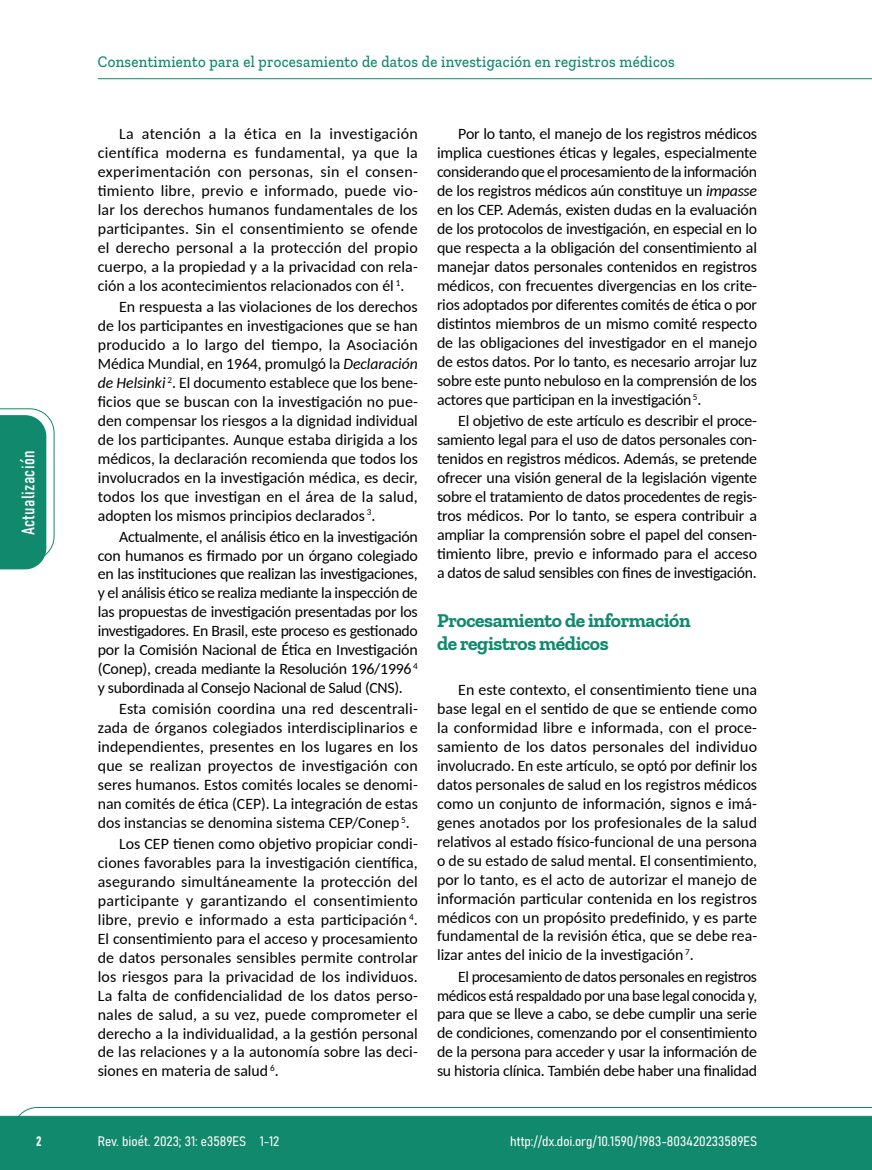
<style>
.page{position:relative;width:872px;height:1170px;background:#fff}
.page>*{position:absolute;margin:0;border:0;box-sizing:border-box;transform-origin:0 0}
.t1{font:700 19.5px/23.4px "Zilla Slab";letter-spacing:-.02em;color:#108a6e}
.t2{font:18px "Bahnschrift";letter-spacing:.02em;color:#fff}
.t3{font:500 16.5px "Zilla Slab";letter-spacing:.02em;color:#10896d;scale:.9 1}
.t4{font:15.75px/18.9px "Carlito";letter-spacing:-.01em;color:#000;text-align:justify}
.t5{font:13.5px "Bahnschrift";color:#fff}
.s1{font-style:italic}
</style>
<div class="page">
<svg style="left:12px;top:1107px;width:860px;height:62px;background:#2e987f"></svg>
<hr style="left:98px;top:78px;width:774px;height:1px;background:#10896d">
<svg style="left:0;top:408px;width:55px;height:161px"></svg>
<p class="t2" style="left:15px;top:535px;width:86px;rotate:-90deg">Actualización</p>
<p class="t3" style="left:98px;top:53px;width:642px">Consentimiento para el procesamiento de datos de investigación en registros médicos</p>
<p class="t4" style="left:98px;top:124px;width:321px;text-indent:21px">La atención a la ética en la investigación científica moderna es fundamental, ya que la experimentación con personas, sin el consen&shy;timiento libre, previo e informado, puede vio&shy;lar los derechos humanos fundamentales de los participantes. Sin el consentimiento se ofende el derecho personal a la protección del propio cuerpo, a la propiedad y a la privacidad con rela&shy;ción a los acontecimientos relacionados con él <sup>1</sup>.</p>
<p class="t4" style="left:98px;top:297px;width:321px;text-indent:21px">En respuesta a las violaciones de los derechos de los participantes en investigaciones que se han producido a lo largo del tiempo, la Asociación Médica Mundial, en 1964, promulgó la <span class="s1">Declaración de Helsinki</span> <sup>2</sup>. El documento establece que los bene&shy;ficios que se buscan con la investigación no pue&shy;den compensar los riesgos a la dignidad individual de los participantes. Aunque estaba dirigida a los médicos, la declaración recomienda que todos los involucrados en la investigación médica, es decir, todos los que investigan en el área de la salud, adopten los mismos principios declarados <sup>3</sup>.</p>
<p class="t4" style="left:98px;top:526px;width:321px;text-indent:21px">Actualmente, el análisis ético en la investigación con humanos es firmado por un órgano colegiado en las instituciones que realizan las investigaciones, y el análisis ético se realiza mediante la inspección de las propuestas de investigación presentadas por los investigadores. En Brasil, este proceso es gestionado por la Comisión Nacional de Ética en Investigación (Conep), creada mediante la Resolución 196/1996 <sup>4 </sup>y subordinada al Consejo Nacional de Salud (CNS).</p>
<p class="t4" style="left:98px;top:698px;width:321px;text-indent:21px">Esta comisión coordina una red descentrali&shy;zada de órganos colegiados interdisciplinarios e independientes, presentes en los lugares en los que se realizan proyectos de investigación con seres humanos. Estos comités locales se denomi&shy;nan comités de ética (CEP). La integración de estas dos instancias se denomina sistema CEP/Conep <sup>5</sup>.</p>
<p class="t4" style="left:98px;top:833px;width:322px;text-indent:21px">Los CEP tienen como objetivo propiciar condi&shy;ciones favorables para la investigación científica, asegurando simultáneamente la protección del participante y garantizando el consentimiento libre, previo e informado a esta participación <sup>4</sup>.<br>El consentimiento para el acceso y procesamiento de datos personales sensibles permite controlar los riesgos para la privacidad de los individuos.<br>La falta de confidencialidad de los datos perso&shy;nales de salud, a su vez, puede comprometer el derecho a la individualidad, a la gestión personal de las relaciones y a la autonomía sobre las deci&shy;siones en materia de salud <sup>6</sup>.</p>
<p class="t4" style="left:437px;top:124px;width:322px;text-indent:21px">Por lo tanto, el manejo de los registros médicos implica cuestiones éticas y legales, especialmente considerando que el procesamiento de la información de los registros médicos aún constituye un <span class="s1">impasse </span>en los CEP. Además, existen dudas en la evaluación de los protocolos de investigación, en especial en lo que respecta a la obligación del consentimiento al manejar datos personales contenidos en registros médicos, con frecuentes divergencias en los crite&shy;rios adoptados por diferentes comités de ética o por distintos miembros de un mismo comité respecto de las obligaciones del investigador en el manejo de estos datos. Por lo tanto, es necesario arrojar luz sobre este punto nebuloso en la comprensión de los actores que participan en la investigación <sup>5</sup>.</p>
<p class="t4" style="left:437px;top:410px;width:321px;text-indent:21px">El objetivo de este artículo es describir el proce&shy;samiento legal para el uso de datos personales con&shy;tenidos en registros médicos. Además, se pretende ofrecer una visión general de la legislación vigente sobre el tratamiento de datos procedentes de regis&shy;tros médicos. Por lo tanto, se espera contribuir a ampliar la comprensión sobre el papel del consen&shy;timiento libre, previo e informado para el acceso a datos de salud sensibles con fines de investigación.</p>
<p class="t1" style="left:437px;top:608px;width:255px">Procesamiento de información de registros médicos</p>
<p class="t4" style="left:437px;top:679px;width:321px;text-indent:21px">En este contexto, el consentimiento tiene una base legal en el sentido de que se entiende como la conformidad libre e informada, con el proce&shy;samiento de los datos personales del individuo involucrado. En este artículo, se optó por definir los datos personales de salud en los registros médicos como un conjunto de información, signos e imá&shy;genes anotados por los profesionales de la salud relativos al estado físico-funcional de una persona o de su estado de salud mental. El consentimiento, por lo tanto, es el acto de autorizar el manejo de información particular contenida en los registros médicos con un propósito predefinido, y es parte fundamental de la revisión ética, que se debe rea&shy;lizar antes del inicio de la investigación <sup>7</sup>.</p>
<p class="t4" style="left:437px;top:966px;width:321px;text-indent:21px">El procesamiento de datos personales en registros médicos está respaldado por una base legal conocida y, para que se lleve a cabo, se debe cumplir una serie de condiciones, comenzando por el consentimiento de la persona para acceder y usar la información de su historia clínica. También debe haber una finalidad</p>
<p class="t5" style="left:36px;top:1130px;width:7px">2</p>
<p class="t5" style="left:98px;top:1131px;width:183px">Rev. bioét. 2023; 31: e3589ES 1-12</p>
<p class="t5" style="left:510px;top:1131px;width:248px">http://dx.doi.org/10.1590/1983-803420233589ES</p>
</div>
